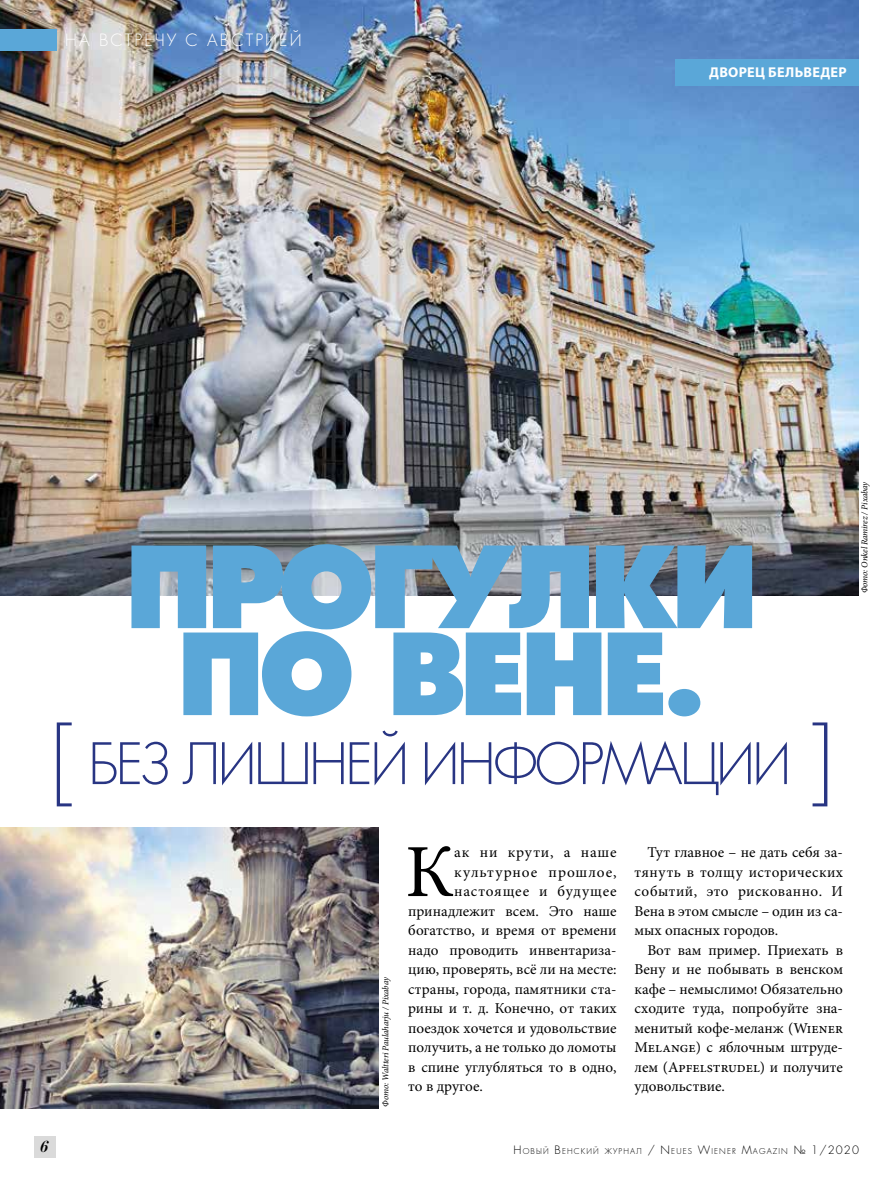
<style>
.page{position:relative;width:893px;height:1191px;background:#fff}
.page>*{position:absolute;margin:0;border:0;box-sizing:border-box;transform-origin:0 0}
.t1{font:109.5px/87px "Favorit Extra Bold C";letter-spacing:-.06em;color:#5aa7d8;text-align:center}
.t2{font:75px "Minion Pro";color:#000}
.t3{font:55.5px "Favorit Light C";letter-spacing:-.05em;color:#283583}
.t4{font:16.5px "Favorit Light C";letter-spacing:.13em;color:#fff}
.t5{font:italic 16.5px "Paragon Nord C";color:#000}
.t6{font:15px/19.5px "Minion Pro";color:#000;text-align:justify}
.t7{font:15px "Minion Pro";letter-spacing:.05em;color:#000}
.t8{font:15px "Minion Pro";letter-spacing:.06em;color:#000}
.t9{font:700 14.25px "Myriad Pro";letter-spacing:.02em;color:#fff}
.t10{font:italic 9px "Minion Pro";letter-spacing:-.015em;color:#000}
.t11{font:7.8px "Favorit Light C";letter-spacing:.145em;color:#000}
.s1{font-family:"Paragon Nord C";font-size:88.5px}
.s2{font-size:11.25px}
</style>
<div class="page">
<img style="left:0;top:827px;width:379px;height:281px">
<img style="left:0;top:0;width:859px;height:595px">
<div style="left:0;top:29px;width:57px;height:22px;background:#5aa7d8"></div>
<div style="left:34px;top:1136px;width:21px;height:22px;background:#dadada"></div>
<div style="left:675px;top:59px;width:184px;height:27px;background:#5aa7d8"></div>
<p class="t4" style="left:65px;top:29px;width:238px">НА ВСТРЕЧУ С АВСТРИЕЙ</p>
<p class="t9" style="left:709px;top:63px;width:139px">ДВОРЕЦ БЕЛЬВЕДЕР</p>
<h1 class="t1" style="left:125px;top:544px;width:635px">ПРОГУЛКИ<br>ПО ВЕНЕ.</h1>
<h3 class="t3" style="left:52px;top:728px;width:781px"><span class="s1">[</span> БЕЗ ЛИШНЕЙ ИНФОРМАЦИИ <span class="s1">]</span></h3>
<p class="t10" style="left:379px;top:1106px;width:131px;rotate:-90deg">Фото: Waltteri Paulaharju / Pixabay</p>
<h2 class="t2" style="left:405px;top:822px;width:51px">К</h2>
<p class="t7" style="left:454px;top:842px;width:164px">ак ни крути, а наше</p>
<p class="t8" style="left:454px;top:861px;width:164px">культурное прошлое,</p>
<p class="t7" style="left:454px;top:881px;width:164px">настоящее и будущее</p>
<p class="t6" style="left:408px;top:901px;width:210px">принадлежит всем. Это наше</p>
<p class="t6" style="left:408px;top:920px;width:210px">богатство, и время от времени</p>
<p class="t6" style="left:408px;top:940px;width:210px">надо проводить инвентариза-</p>
<p class="t6" style="left:408px;top:959px;width:210px">цию, проверять, всё ли на месте:</p>
<p class="t6" style="left:408px;top:979px;width:210px">страны, города, памятники ста-</p>
<p class="t6" style="left:408px;top:998px;width:210px">рины и т. д. Конечно, от таких</p>
<p class="t6" style="left:408px;top:1018px;width:210px">поездок хочется и удовольствие</p>
<p class="t6" style="left:408px;top:1037px;width:210px">получить, а не только до ломоты</p>
<p class="t6" style="left:408px;top:1057px;width:210px">в спине углубляться то в одно,</p>
<p class="t6" style="left:408px;top:1076px;width:76px">то в другое.</p>
<p class="t6" style="left:635px;top:842px;width:210px;text-indent:13px">Тут главное – не дать себя за&shy;тянуть в толщу исторических событий, это рискованно. И Вена в этом смысле – один из са&shy;мых опасных городов.</p>
<p class="t6" style="left:635px;top:940px;width:210px;text-indent:13px">Вот вам пример. Приехать в Вену и не побывать в венском кафе – немыслимо! Обязательно сходите туда, попробуйте зна&shy;менитый кофе-меланж (Wiener Melange) с яблочным штруде&shy;лем (Apfelstrudel) и получите удовольствие.</p>
<p class="t10" style="left:858px;top:593px;width:114px;rotate:-90deg">Фото: Onkel Ramirez / Pixabay</p>
<p class="t5" style="left:39px;top:1137px;width:10px">6</p>
<p class="t11" style="left:514px;top:1145px;width:347px"><span class="s2">Н</span>ОВЫЙ <span class="s2">В</span>ЕНСКИЙ ЖУРНАЛ <span class="s2">/</span> <span class="s2">N</span>EUES <span class="s2">W</span>IEN ER <span class="s2">M</span>AGAZIN <span class="s2">№ 1/2020</span></p>
</div>
